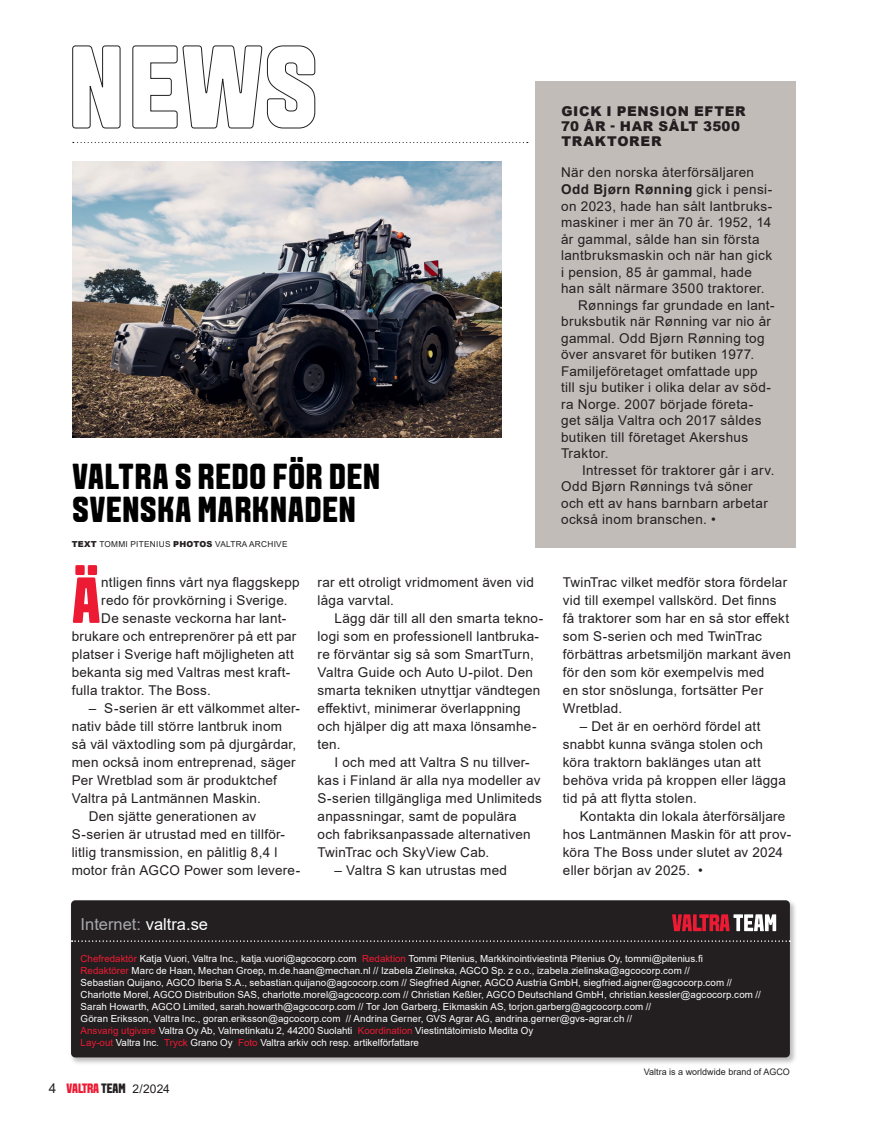
<style>
.page{position:relative;width:872px;height:1127px;background:#fff}
.page>*{position:absolute;margin:0;border:0;box-sizing:border-box;transform-origin:0 0}
.x_ANF_leipis_Helvetica_3riviä_9_11_pt{font:700 64.95px "VALTRA Aveny T 2020 Extra";color:#ed1a33}
.x_Otsikko_33pt_pun_Aveny-T_33_33_pt{font:700 36px "VALTRA Aveny T 2020 Extra";letter-spacing:.025em;color:#000}
.t1{font:16.5px "Arial";color:#a8a9ad}
.x_Leipis_Helvetica_9_11_pt{font:13.5px/18px "Arial";letter-spacing:.02em;color:#231f20}
.x_Leipis_SIS__Helvetica_9_11_pt{font:13.5px/16.5px "Arial";letter-spacing:.025em;color:#231f20}
.x_ANF_leipis_Helvetica_3riviä_9_11_pt-2{font:13.5px "Arial";letter-spacing:.02em;color:#231f20}
.x_Leipis_SIS__Helvetica_9_11_pt-2{font:900 13.5px/15px "Arial";letter-spacing:.05em;color:#231f20}
.t2{font:700 13.5px "VALTRA Aveny T 2020 Extra";letter-spacing:-.01em;color:#ed1a33}
.t3{font:9.75px/12px "Arial";letter-spacing:.005em;color:#fff}
.t4{font:9px "Arial";color:#231f20}
.x_Kirjoittaja_ja_kuvaaja_Helvetica_5_5_1{font:8.25px "Arial";letter-spacing:.035em;color:#231f20}
.s1{font-weight:900}
.s2{font-weight:700}
.s3{color:#fff}
.s4{color:#ed1a33}
.s5{font-family:"Arial";font-weight:400;color:#231f20}
.s6{color:#231f20}
.s7{font-family:"Arial";font-weight:400;font-size:12px;color:#231f20}
</style>
<div class="page">
<img style="left:72px;top:162px;width:429px;height:275px">
<div style="left:535px;top:81px;width:260px;height:466px;background:#c2bcb9"></div>
<svg style="left:72px;top:45px;width:243px;height:84px"></svg>
<svg style="left:73px;top:142px;width:455px;height:1px"></svg>
<div style="left:69px;top:898px;width:728px;height:167px;background:#231f20;opacity:.3"></div>
<div style="left:71px;top:900px;width:719px;height:157px;background:#231f20;border-radius:4px"></div>
<svg style="left:72px;top:940px;width:718px;height:2px"></svg>
<svg style="left:672px;top:914px;width:104px;height:17px"></svg>
<p class="x_Otsikko_33pt_pun_Aveny-T_33_33_pt" style="left:72px;top:453px;width:309px">VALTRA S REDO FÖR DEN</p>
<p class="x_Otsikko_33pt_pun_Aveny-T_33_33_pt" style="left:72px;top:486px;width:285px">SVENSKA MARKNADEN</p>
<p class="x_Kirjoittaja_ja_kuvaaja_Helvetica_5_5_1" style="left:72px;top:539px;width:217px"><span class="s1">TEXT</span> TOMMI PITENIUS <span class="s1">PHOTOS</span> VALTRA ARCHIVE</p>
<p class="x_ANF_leipis_Helvetica_3riviä_9_11_pt" style="left:72px;top:558px;width:30px">Ä</p>
<p class="x_ANF_leipis_Helvetica_3riviä_9_11_pt-2" style="left:101px;top:573px;width:200px">ntligen finns vårt nya flaggskepp</p>
<p class="x_ANF_leipis_Helvetica_3riviä_9_11_pt-2" style="left:101px;top:591px;width:188px">redo för provkörning i Sverige.</p>
<p class="x_ANF_leipis_Helvetica_3riviä_9_11_pt-2" style="left:101px;top:609px;width:186px">De senaste veckorna har lant-</p>
<p class="x_ANF_leipis_Helvetica_3riviä_9_11_pt-2" style="left:72px;top:627px;width:226px">brukare och entreprenörer på ett par</p>
<p class="x_ANF_leipis_Helvetica_3riviä_9_11_pt-2" style="left:72px;top:645px;width:224px">platser i Sverige haft möjligheten att</p>
<p class="x_ANF_leipis_Helvetica_3riviä_9_11_pt-2" style="left:72px;top:663px;width:220px">bekanta sig med Valtras mest kraft-</p>
<p class="x_ANF_leipis_Helvetica_3riviä_9_11_pt-2" style="left:72px;top:681px;width:141px">fulla traktor. The Boss.</p>
<p class="x_Leipis_Helvetica_9_11_pt" style="left:72px;top:699px;width:230px;text-indent:17px">– S-serien är ett välkommet alter&shy;nativ både till större lantbruk inom så väl växtodling som på djurgårdar, men också inom entreprenad, säger Per Wretblad som är produktchef Valtra på Lantmännen Maskin.</p>
<p class="x_Leipis_Helvetica_9_11_pt" style="left:72px;top:807px;width:230px;text-indent:17px">Den sjätte generationen av S-serien är utrustad med en tillför&shy;litlig transmission, en pålitlig 8,4 l motor från AGCO Power som levere-</p>
<p class="x_Leipis_Helvetica_9_11_pt" style="left:317px;top:573px;width:218px">rar ett otroligt vridmoment även vid låga varvtal.</p>
<p class="x_Leipis_Helvetica_9_11_pt" style="left:317px;top:609px;width:227px;text-indent:17px">Lägg där till all den smarta tekno&shy;logi som en professionell lantbruka&shy;re förväntar sig så som SmartTurn,<br>Valtra Guide och Auto U-pilot. Den smarta tekniken utnyttjar vändtegen effektivt, minimerar överlappning och hjälper dig att maxa lönsamhe&shy;ten.</p>
<p class="x_Leipis_Helvetica_9_11_pt" style="left:317px;top:753px;width:226px;text-indent:17px">I och med att Valtra S nu tillver&shy;kas i Finland är alla nya modeller av S-serien tillgängliga med Unlimiteds anpassningar, samt de populära och fabriksanpassade alternativen TwinTrac och SkyView Cab.</p>
<p class="x_Leipis_Helvetica_9_11_pt" style="left:334px;top:861px;width:174px">– Valtra S kan utrustas med</p>
<p class="x_Leipis_SIS__Helvetica_9_11_pt-2" style="left:561px;top:103px;width:186px">GICK I PENSION EFTER<br>70 ÅR - HAR SÅLT 3500<br>TRAKTORER</p>
<p class="x_Leipis_SIS__Helvetica_9_11_pt" style="left:561px;top:164px;width:213px">När den norska återförsäljaren<br><span class="s2">Odd Bjørn Rønning</span> gick i pensi&shy;on 2023, hade han sålt lantbruks&shy;maskiner i mer än 70 år. 1952, 14 år gammal, sålde han sin första lantbruksmaskin och när han gick i pension, 85 år gammal, hade han sålt närmare 3500 traktorer.</p>
<p class="x_Leipis_SIS__Helvetica_9_11_pt" style="left:561px;top:296px;width:215px;text-indent:17px">Rønnings far grundade en lant&shy;bruksbutik när Rønning var nio år gammal. Odd Bjørn Rønning tog över ansvaret för butiken 1977.<br>Familjeföretaget omfattade upp till sju butiker i olika delar av söd&shy;ra Norge. 2007 började företa&shy;get sälja Valtra och 2017 såldes butiken till företaget Akershus<br>Traktor.</p>
<p class="x_Leipis_SIS__Helvetica_9_11_pt" style="left:561px;top:461px;width:215px;text-indent:21px">Intresset för traktorer går i arv.<br>Odd Bjørn Rønnings två söner och ett av hans barnbarn arbetar också inom branschen. •</p>
<p class="x_Leipis_Helvetica_9_11_pt" style="left:563px;top:573px;width:230px">TwinTrac vilket medför stora fördelar vid till exempel vallskörd. Det finns få traktorer som har en så stor effekt som S-serien och med TwinTrac förbättras arbetsmiljön markant även för den som kör exempelvis med<br>en stor snöslunga, fortsätter Per<br>Wretblad.</p>
<p class="x_Leipis_Helvetica_9_11_pt" style="left:563px;top:717px;width:224px;text-indent:17px">– Det är en oerhörd fördel att snabbt kunna svänga stolen och köra traktorn baklänges utan att behöva vrida på kroppen eller lägga tid på att flytta stolen.</p>
<p class="x_Leipis_Helvetica_9_11_pt" style="left:563px;top:807px;width:230px;text-indent:17px">Kontakta din lokala återförsäljare hos Lantmännen Maskin för att prov&shy;köra The Boss under slutet av 2024 eller början av 2025. •</p>
<p class="t1" style="left:81px;top:913px;width:129px">Internet: <span class="s3">valtra.se</span></p>
<p class="t3" style="left:81px;top:952px;width:624px"><span class="s4">Chefredaktör</span> Katja Vuori, Valtra Inc., katja.vuori@agcocorp.com <span class="s4">Redaktion</span> Tommi Pitenius, Markkinointiviestintä Pitenius Oy, tommi@pitenius.fi</p>
<p class="t3" style="left:81px;top:964px;width:610px"><span class="s4">Redaktörer</span> Marc de Haan, Mechan Groep, m.de.haan@mechan.nl // Izabela Zielinska, AGCO Sp. z o.o., izabela.zielinska@agcocorp.com //</p>
<p class="t3" style="left:81px;top:976px;width:653px">Sebastian Quijano, AGCO Iberia S.A., sebastian.quijano@agcocorp.com // Siegfried Aigner, AGCO Austria GmbH, siegfried.aigner@agcocorp.com //</p>
<p class="t3" style="left:81px;top:988px;width:682px">Charlotte Morel, AGCO Distribution SAS, charlotte.morel@agcocorp.com // Christian Keßler, AGCO Deutschland GmbH, christian.kessler@agcocorp.com //</p>
<p class="t3" style="left:81px;top:1000px;width:572px">Sarah Howarth, AGCO Limited, sarah.howarth@agcocorp.com // Tor Jon Garberg, Eikmaskin AS, torjon.garberg@agcocorp.com //</p>
<p class="t3" style="left:81px;top:1012px;width:553px">Göran Eriksson, Valtra Inc., goran.eriksson@agcocorp.com // Andrina Gerner, GVS Agrar AG, andrina.gerner@gvs-agrar.ch //<br><span class="s4">Ansvarig utgivare</span> Valtra Oy Ab, Valmetinkatu 2, 44200 Suolahti <span class="s4">Koordination</span> Viestintätoimisto Medita Oy<br><span class="s4">Lay-out</span> Valtra Inc. <span class="s4">Tryck</span> Grano Oy <span class="s4">Foto</span> Valtra arkiv och resp. artikelförfattare</p>
<p class="t4" style="left:644px;top:1065px;width:147px">Valtra is a worldwide brand of AGCO</p>
<p class="t2" style="left:49px;top:1080px;width:123px"><span class="s5">4</span> VALTRA <span class="s6">TEAM</span> <span class="s7">2/2024</span></p>
</div>
